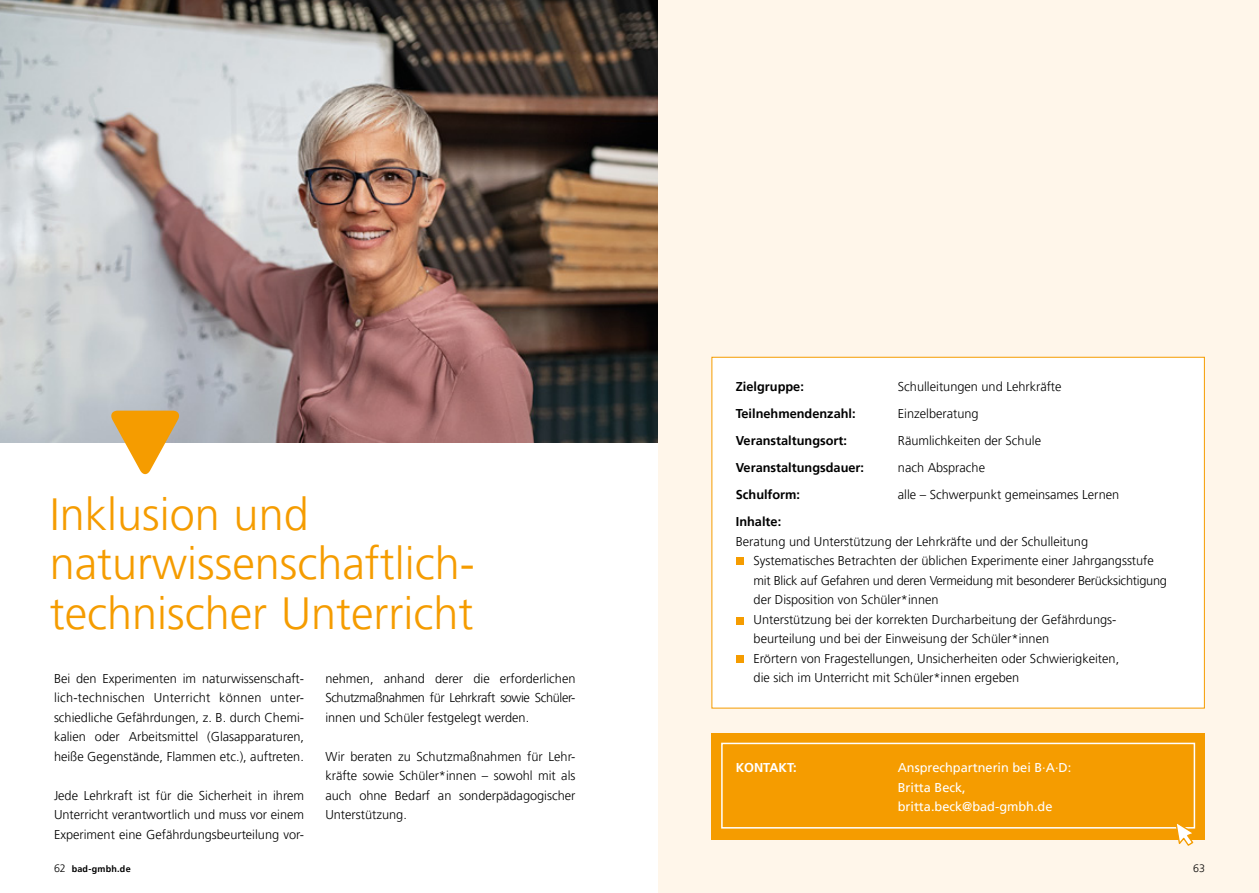
<style>
.page{position:relative;width:1259px;height:893px;background:#fff}
.page>*{position:absolute;margin:0;border:0;box-sizing:border-box;transform-origin:0 0}
.t1{font:300 45px/49.5px "Frutiger LT Pro";color:#f59c00}
.t2{font:300 12.75px/19.5px "Frutiger LT Pro";color:#000;text-align:justify}
.t3{font:700 12.75px "Frutiger LT Pro";color:#000}
.t4{font:12.75px/19.5px "Frutiger LT Pro";color:#fff}
.t5{font:700 12.75px "Frutiger LT Pro";color:#fff}
.t6{font:300 10.65px "Frutiger LT Pro";color:#000}
.t7{font:700 9px "Frutiger LT Pro";letter-spacing:.025em;color:#000}
.s1{font-weight:300;font-size:10.65px}
</style>
<div class="page">
<img style="left:0;top:0;width:659px;height:442px">
<svg style="left:110px;top:411px;width:71px;height:64px"></svg>
<div style="left:659px;top:0;width:600px;height:893px;background:#fff6ea"></div>
<div style="left:711px;top:357px;width:493px;height:351px;background:#fff"></div>
<div style="left:736px;top:618px;width:7px;height:7px;background:#f59c00"></div>
<div style="left:736px;top:557px;width:7px;height:7px;background:#f59c00"></div>
<div style="left:736px;top:655px;width:7px;height:7px;background:#f59c00"></div>
<div style="left:711px;top:733px;width:493px;height:106px;background:#f59c00"></div>
<div style="left:721px;top:743px;width:474px;height:86px;border:2px solid #fff"></div>
<svg style="left:1174px;top:820px;width:22px;height:26px"></svg>
<h1 class="t1" style="left:50px;top:490px;width:426px">Inklusion und naturwissenschaftlich&shy;technischer Unterricht</h1>
<p class="t2" style="left:54px;top:669px;width:252px">Bei den Experimenten im naturwissenschaft&shy;lich-technischen Unterricht können unter&shy;schiedliche Gefährdungen, z. B. durch Chemi&shy;kalien oder Arbeitsmittel (Glasapparaturen, heiße Gegenstände, Flammen etc.), auftreten.</p>
<p class="t2" style="left:54px;top:786px;width:252px">Jede Lehrkraft ist für die Sicherheit in ihrem Unterricht verantwortlich und muss vor einem Experiment eine Gefährdungsbeurteilung vor-</p>
<p class="t7" style="left:54px;top:863px;width:78px"><span class="s1">62</span> bad-gmbh.de</p>
<p class="t2" style="left:325px;top:669px;width:252px">nehmen, anhand derer die erforderlichen Schutzmaßnahmen für Lehrkraft sowie Schüler&shy;innen und Schüler festgelegt werden.</p>
<p class="t2" style="left:325px;top:747px;width:252px">Wir beraten zu Schutzmaßnahmen für Lehr&shy;kräfte sowie Schüler*innen – sowohl mit als auch ohne Bedarf an sonderpädagogischer Unterstützung.</p>
<p class="t3" style="left:736px;top:379px;width:70px">Zielgruppe:</p>
<p class="t2" style="left:898px;top:377px;width:165px">Schulleitungen und Lehrkräfte</p>
<p class="t3" style="left:736px;top:406px;width:121px">Teilnehmendenzahl:</p>
<p class="t2" style="left:898px;top:404px;width:82px">Einzelberatung</p>
<p class="t3" style="left:736px;top:433px;width:113px">Veranstaltungsort:</p>
<p class="t2" style="left:898px;top:431px;width:145px">Räumlichkeiten der Schule</p>
<p class="t3" style="left:736px;top:460px;width:130px">Veranstaltungsdauer:</p>
<p class="t2" style="left:898px;top:458px;width:89px">nach Absprache</p>
<p class="t3" style="left:736px;top:487px;width:66px">Schulform:</p>
<p class="t2" style="left:898px;top:485px;width:223px">alle – Schwerpunkt gemeinsames Lernen</p>
<p class="t3" style="left:736px;top:514px;width:47px">Inhalte:</p>
<p class="t2" style="left:753px;top:531px;width:415px;text-align:left;text-indent:-18px">Beratung und Unterstützung der Lehrkräfte und der Schulleitung Systematisches Betrachten der üblichen Experimente einer Jahrgangsstufe mit Blick auf Gefahren und deren Vermeidung mit besonderer Berücksichtigung der Disposition von Schüler*innen<br>Unterstützung bei der korrekten Durcharbeitung der Gefährdungs&shy;beurteilung und bei der Einweisung der Schüler*innen<br>Erörtern von Fragestellungen, Unsicherheiten oder Schwierigkeiten,<br>die sich im Unterricht mit Schüler*innen ergeben</p>
<p class="t5" style="left:735px;top:760px;width:63px">KONTAKT:</p>
<p class="t4" style="left:897px;top:758px;width:175px">Ansprechpartnerin bei B·A·D:<br>Britta Beck, britta.beck@bad-gmbh.de</p>
<p class="t6" style="left:1193px;top:862px;width:13px">63</p>
</div>
